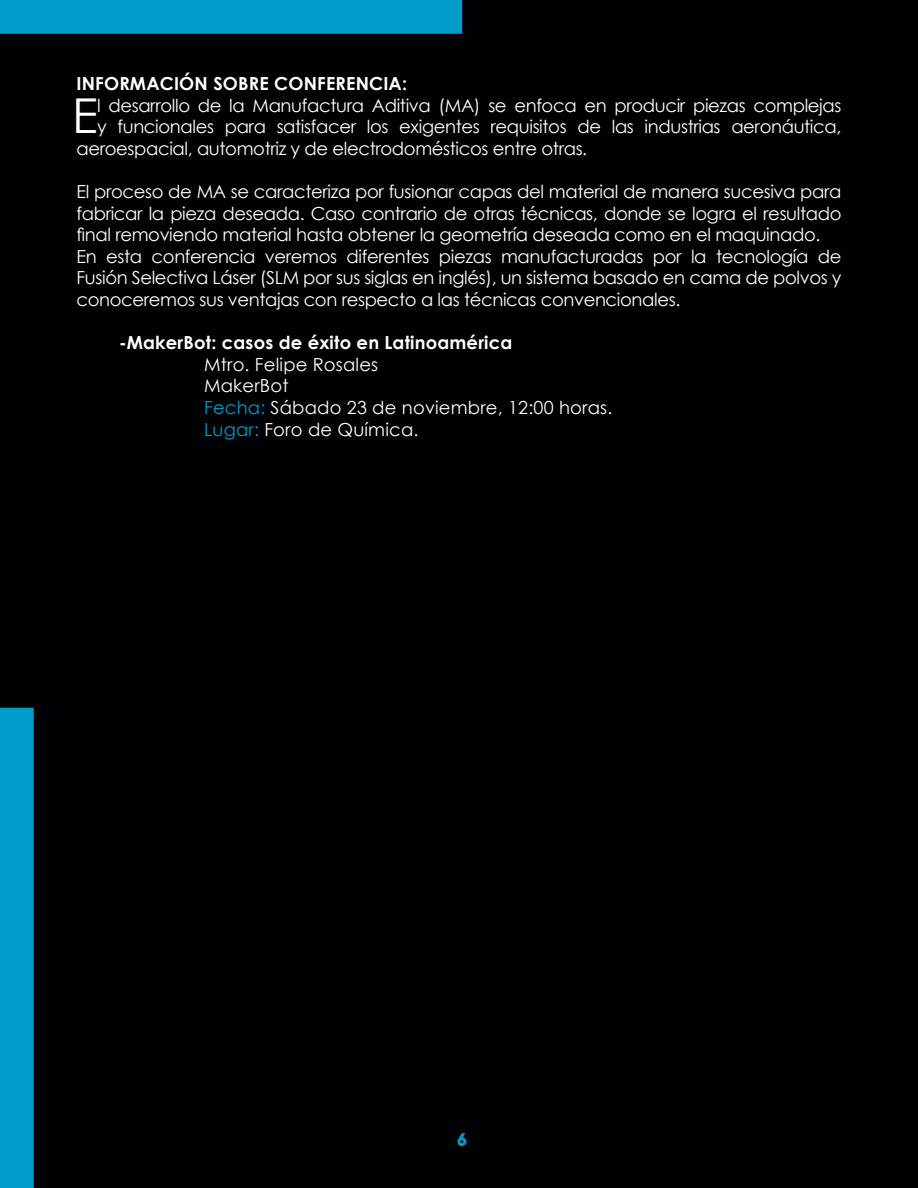
<style>
.page{position:relative;width:918px;height:1188px;background:#000104}
.page>*{position:absolute;margin:0;border:0;box-sizing:border-box;transform-origin:0 0}
.t1{font:48px "Century Gothic";color:#fff}
.t2{font:18px/21.6px "Century Gothic";letter-spacing:-.02em;color:#fff;text-align:justify}
.t3{font:18px "Century Gothic";letter-spacing:.01em;color:#fff}
.t4{font:700 18px "Century Gothic";letter-spacing:.01em;color:#fff}
.t5{font:900 18px "Biko";color:#009cc9}
.s1{color:#009cc9}
</style>
<div class="page">
<div style="left:0;top:708px;width:34px;height:480px;background:#009cc9"></div>
<div style="left:0;top:0;width:462px;height:34px;background:#009cc9"></div>
<p class="t4" style="left:77px;top:70px;width:332px">INFORMACIÓN SOBRE CONFERENCIA:</p>
<p class="t1" style="left:72px;top:82px;width:27px">E</p>
<p class="t2" style="left:97px;top:94px;width:746px">l desarrollo de la Manufactura Aditiva (MA) se enfoca en producir piezas complejas</p>
<p class="t2" style="left:97px;top:116px;width:746px">y funcionales para satisfacer los exigentes requisitos de las industrias aeronáutica,</p>
<p class="t2" style="left:77px;top:137px;width:512px">aeroespacial, automotriz y de electrodomésticos entre otras.</p>
<p class="t2" style="left:77px;top:180px;width:767px">El proceso de MA se caracteriza por fusionar capas del material de manera sucesiva para fabricar la pieza deseada. Caso contrario de otras técnicas, donde se logra el resultado final removiendo material hasta obtener la geometría deseada como en el maquinado.</p>
<p class="t2" style="left:77px;top:245px;width:766px">En esta conferencia veremos diferentes piezas manufacturadas por la tecnología de Fusión Selectiva Láser (SLM por sus siglas en inglés), un sistema basado en cama de polvos y conoceremos sus ventajas con respecto a las técnicas convencionales.</p>
<p class="t4" style="left:119px;top:329px;width:395px">-MakerBot: casos de éxito en Latinoamérica</p>
<p class="t3" style="left:204px;top:352px;width:176px">Mtro. Felipe Rosales</p>
<p class="t3" style="left:204px;top:373px;width:86px">MakerBot</p>
<p class="t3" style="left:204px;top:395px;width:410px"><span class="s1">Fecha:</span> Sábado 23 de noviembre, 12:00 horas.</p>
<p class="t3" style="left:204px;top:417px;width:216px"><span class="s1">Lugar:</span> Foro de Química.</p>
<p class="t5" style="left:457px;top:1129px;width:11px">6</p>
</div>
